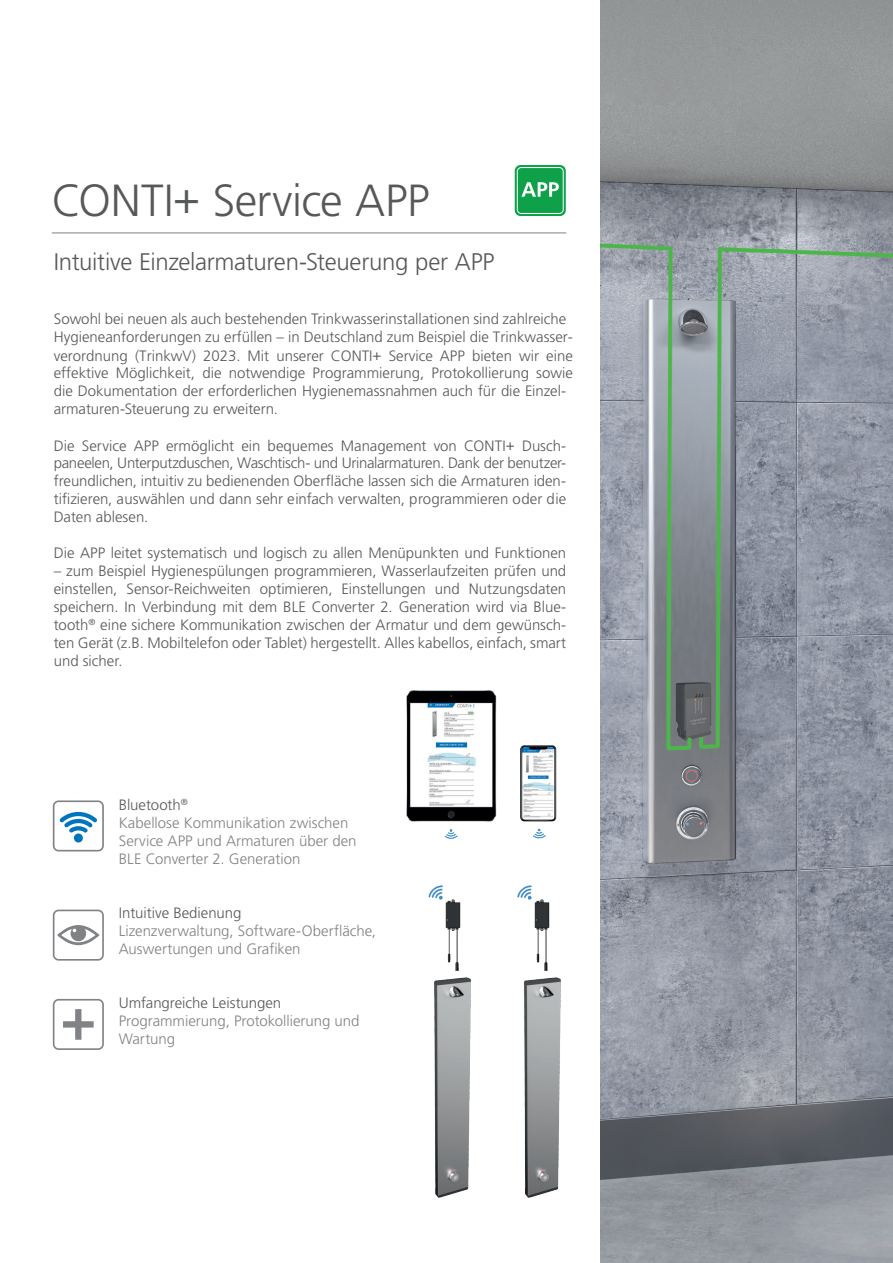
<style>
.page{position:relative;width:893px;height:1263px;background:#fff}
.page>*{position:absolute;margin:0;border:0;box-sizing:border-box;transform-origin:0 0}
.t1{font:300 45px "Frutiger LT Pro";letter-spacing:-.01em;color:#57585a}
.t2{font:300 24px "Frutiger LT Pro";letter-spacing:-.015em;color:#57585a}
.t3{font:300 15px/18px "Frutiger LT Pro";color:#57585a}
.t4{font:300 15px/18px "Frutiger LT Pro";color:#808285}
.s1{color:#57585a}
</style>
<div class="page">
<img style="left:600px;top:0;width:293px;height:1263px">
<svg style="left:515px;top:165px;width:51px;height:51px"></svg>
<div style="left:517px;top:168px;width:46px;height:45px;background:#0fa14a;border-radius:4px"></div>
<div style="left:517px;top:167px;width:47px;height:47px;border:1px solid #fff;border-radius:4px"></div>
<svg style="left:521px;top:182px;width:38px;height:15px"></svg>
<svg style="left:53px;top:800px;width:51px;height:51px"></svg>
<div style="left:74px;top:833px;width:9px;height:9px;background:#0075bf;border-radius:50%"></div>
<svg style="left:53px;top:999px;width:51px;height:51px"></svg>
<hr style="left:52px;top:233px;width:514px;height:1px;background:#808285">
<img style="left:406px;top:667px;width:282px;height:542px">
<svg style="left:53px;top:909px;width:51px;height:52px"></svg>
<h1 class="t1" style="left:52px;top:174px;width:379px">CONTI+ Service APP</h1>
<h2 class="t2" style="left:54px;top:248px;width:442px">Intuitive Einzelarmaturen-Steuerung per APP</h2>
<p class="t3" style="left:54px;top:310px;width:521px">Sowohl bei neuen als auch bestehenden Trinkwasserinstallationen sind zahlreiche<br>Hygieneanforderungen zu erfüllen – in Deutschland zum Beispiel die Trinkwasser&shy;verordnung (TrinkwV) 2023. Mit unserer CONTI+ Service APP bieten wir eine</p>
<p class="t3" style="left:54px;top:364px;width:521px">effektive Möglichkeit, die notwendige Programmierung, Protokollierung sowie die Dokumentation der erforderlichen Hygienemassnahmen auch für die Einzel&shy;armaturen-Steuerung zu erweitern.</p>
<p class="t3" style="left:54px;top:437px;width:514px;text-align:justify">Die Service APP ermöglicht ein bequemes Management von CONTI+ Dusch&shy;paneelen, Unterputzduschen, Waschtisch- und Urinalarmaturen. Dank der benutzer&shy;freundlichen, intuitiv zu bedienenden Oberfläche lassen sich die Armaturen iden&shy;tifizieren, auswählen und dann sehr einfach verwalten, programmieren oder die Daten ablesen.</p>
<p class="t3" style="left:54px;top:544px;width:514px">Die APP leitet systematisch und logisch zu allen Menüpunkten und Funktionen</p>
<p class="t3" style="left:54px;top:562px;width:514px;text-align:justify">– zum Beispiel Hygienespülungen programmieren, Wasserlaufzeiten prüfen und einstellen, Sensor-Reichweiten optimieren, Einstellungen und Nutzungsdaten speichern. In Verbindung mit dem BLE Converter 2. Generation wird via Blue&shy;tooth<sup>®</sup> eine sichere Kommunikation zwischen der Armatur und dem gewünsch&shy;ten Gerät (z.B. Mobiltelefon oder Tablet) hergestellt. Alles kabellos, einfach, smart und sicher.</p>
<p class="t4" style="left:119px;top:796px;width:239px"><span class="s1">Bluetooth</span><sup>®<br></sup>Kabellose Kommunikation zwischen<br>Service APP und Armaturen über den<br>BLE Converter 2. Generation</p>
<p class="t3" style="left:119px;top:904px;width:124px">Intuitive Bedienung</p>
<p class="t4" style="left:119px;top:922px;width:259px">Lizenzverwaltung, Software-Oberfläche,<br>Auswertungen und Grafiken</p>
<p class="t3" style="left:119px;top:994px;width:164px">Umfangreiche Leistungen</p>
<p class="t4" style="left:119px;top:1012px;width:242px">Programmierung, Protokollierung und<br>Wartung</p>
</div>
